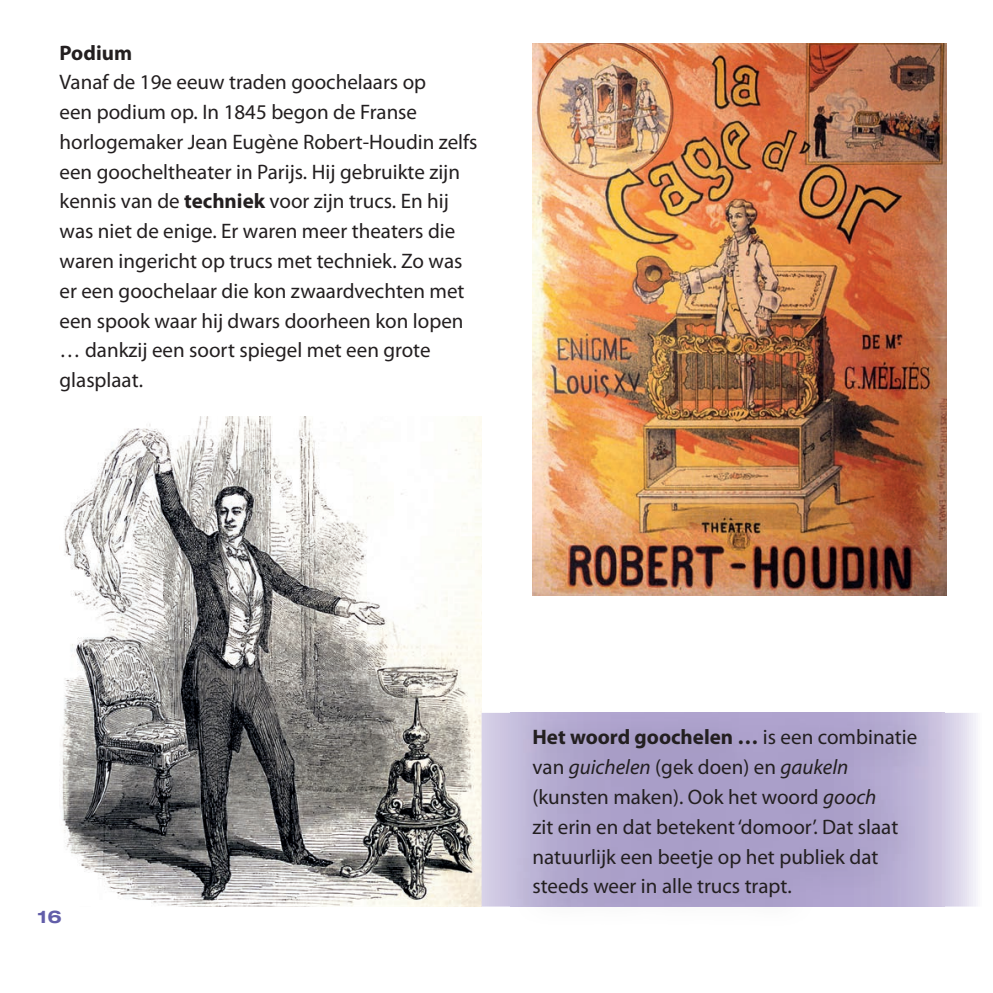
<style>
.page{position:relative;width:993px;height:993px;background:#fff}
.page>*{position:absolute;margin:0;border:0;box-sizing:border-box;transform-origin:0 0}
.t1{font:21px/29.8px "Myriad Pro";color:#231f20}
.t2{font:700 21px "Myriad Pro";color:#231f20}
.t3{font:700 expanded 17.5px "Helvetica Neue LT Std";color:#625ea9}
.s1{font-weight:700}
.s2{font-style:italic}
</style>
<div class="page">
<img style="left:532px;top:44px;width:414px;height:551px">
<img style="left:62px;top:416px;width:419px;height:490px">
<svg style="left:481px;top:712px;width:495px;height:194px"></svg>
<img style="left:510px;top:712px;width:434px;height:195px">
<p class="t2" style="left:60px;top:44px;width:74px">Podium</p>
<p class="t1" style="left:60px;top:69px;width:419px">Vanaf de 19e eeuw traden goochelaars op<br>een podium op. In 1845 begon de Franse horlogemaker Jean Eugène Robert-Houdin zelfs een goocheltheater in Parijs. Hij gebruikte zijn kennis van de <span class="s1">techniek</span> voor zijn trucs. En hij was niet de enige. Er waren meer theaters die waren ingericht op trucs met techniek. Zo was er een goochelaar die kon zwaardvechten met een spook waar hij dwars doorheen kon lopen … dankzij een soort spiegel met een grote glasplaat.</p>
<p class="t3" style="left:38px;top:906px;width:26px">16</p>
<p class="t1" style="left:532px;top:724px;width:386px"><span class="s1">Het woord goochelen …</span> is een combinatie van <span class="s2">guichelen</span> (gek doen) en <span class="s2">gaukeln </span>(kunsten maken). Ook het woord <span class="s2">gooch<br></span>zit erin en dat betekent ‘domoor’. Dat slaat natuurlijk een beetje op het publiek dat steeds weer in alle trucs trapt.</p>
</div>
